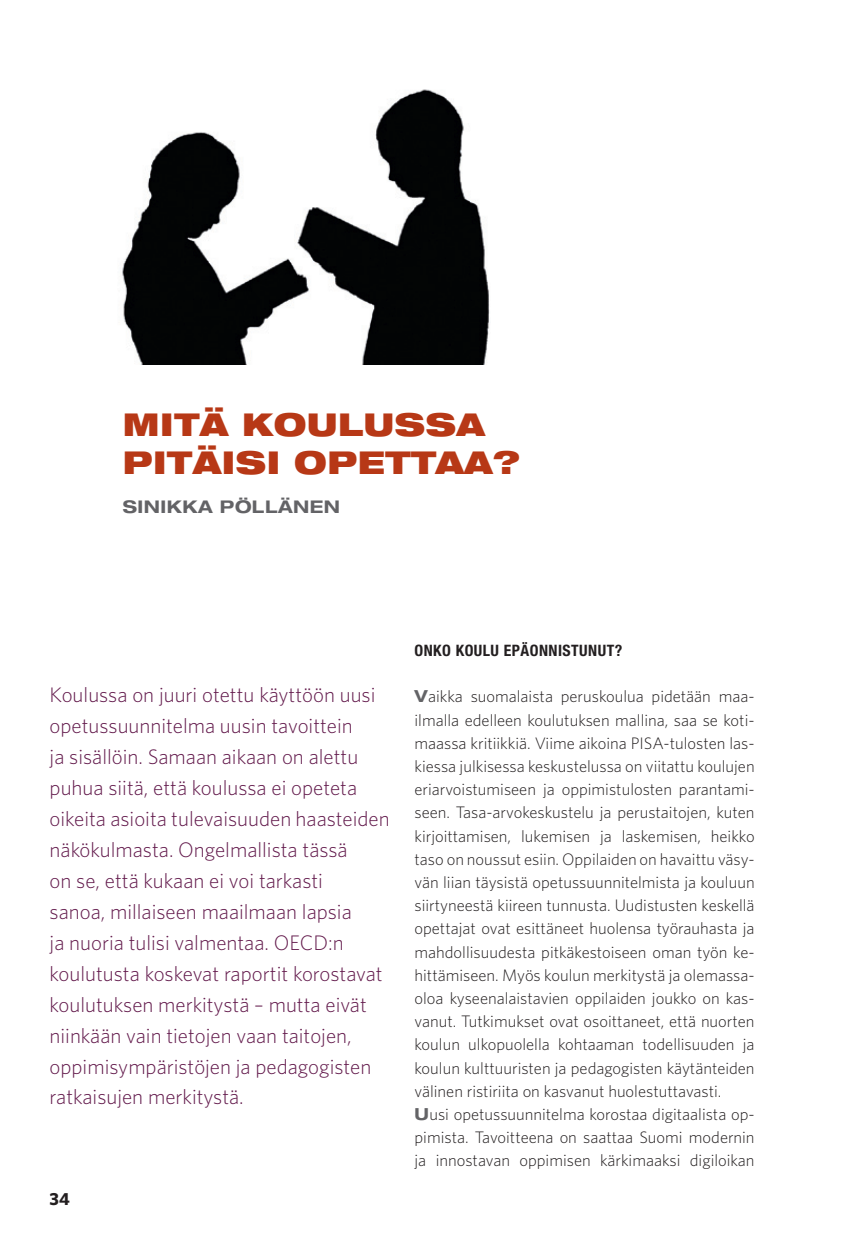
<style>
.page{position:relative;width:844px;height:1241px;background:#fff}
.page>*{position:absolute;margin:0;border:0;box-sizing:border-box;transform-origin:0 0}
.t1{font:900 expanded 31.5px/37.8px "Helvetica Neue";letter-spacing:.02em;color:#b73816}
.t2{font:300 21px/31px "Whitney";color:#62194b}
.t3{font:700 expanded 17.5px "Helvetica Neue";letter-spacing:.025em;color:#636366}
.t4{font:700 17.5px "Whitney";color:#231f20}
.t5{font:300 16.62px/23.3px "Whitney";color:#231f20}
.t6{font:700 condensed 15.75px "Helvetica Neue";letter-spacing:.03em;color:#231f20}
.s1{font-family:"Helvetica Neue";font-weight:700;font-stretch:expanded;color:#636366}
</style>
<div class="page">
<img style="left:122px;top:89px;width:368px;height:275px">
<h1 class="t1" style="left:123px;top:404px;width:398px">MITÄ KOULUSSA<br>PITÄISI OPETTAA?</h1>
<p class="t3" style="left:123px;top:495px;width:219px">SINIKKA PÖLLÄNEN</p>
<p class="t2" style="left:50px;top:678px;width:341px">Koulussa on juuri otettu käyttöön uusi opetussuunnitelma uusin tavoittein<br>ja sisällöin. Samaan aikaan on alettu puhua siitä, että koulussa ei opeteta oikeita asioita tulevaisuuden haasteiden näkökulmasta. Ongelmallista tässä<br>on se, että kukaan ei voi tarkasti<br>sanoa, millaiseen maailmaan lapsia<br>ja nuoria tulisi valmentaa. OECD:n koulutusta koskevat raportit korostavat koulutuksen merkitystä – mutta eivät niinkään vain tietojen vaan taitojen, oppimisympäristöjen ja pedagogisten ratkaisujen merkitystä.</p>
<p class="t4" style="left:50px;top:1187px;width:22px">34</p>
<p class="t6" style="left:414px;top:640px;width:209px">ONKO KOULU EPÄONNISTUNUT?</p>
<p class="t5" style="left:414px;top:684px;width:341px"><span class="s1">V</span>aikka suomalaista peruskoulua pidetään maa&shy;ilmalla edelleen koulutuksen mallina, saa se koti&shy;maassa kritiikkiä. Viime aikoina PISA-tulosten las&shy;kiessa julkisessa keskustelussa on viitattu koulujen eriarvoistumiseen ja oppimistulosten parantami&shy;seen. Tasa-arvokeskustelu ja perustaitojen, kuten kirjoittamisen, lukemisen ja laskemisen, heikko taso on noussut esiin. Oppilaiden on havaittu väsy&shy;vän liian täysistä opetussuunnitelmista ja kouluun siirtyneestä kiireen tunnusta. Uudistusten keskellä opettajat ovat esittäneet huolensa työrauhasta ja mahdollisuudesta pitkäkestoiseen oman työn ke&shy;hittämiseen. Myös koulun merkitystä ja olemassa&shy;oloa kyseenalaistavien oppilaiden joukko on kas&shy;vanut. Tutkimukset ovat osoittaneet, että nuorten koulun ulkopuolella kohtaaman todellisuuden ja koulun kulttuuristen ja pedagogisten käytänteiden välinen ristiriita on kasvanut huolestuttavasti.<br><span class="s1">U</span>usi opetussuunnitelma korostaa digitaalista op&shy;pimista. Tavoitteena on saattaa Suomi modernin ja innostavan oppimisen kärkimaaksi digiloikan</p>
</div>
